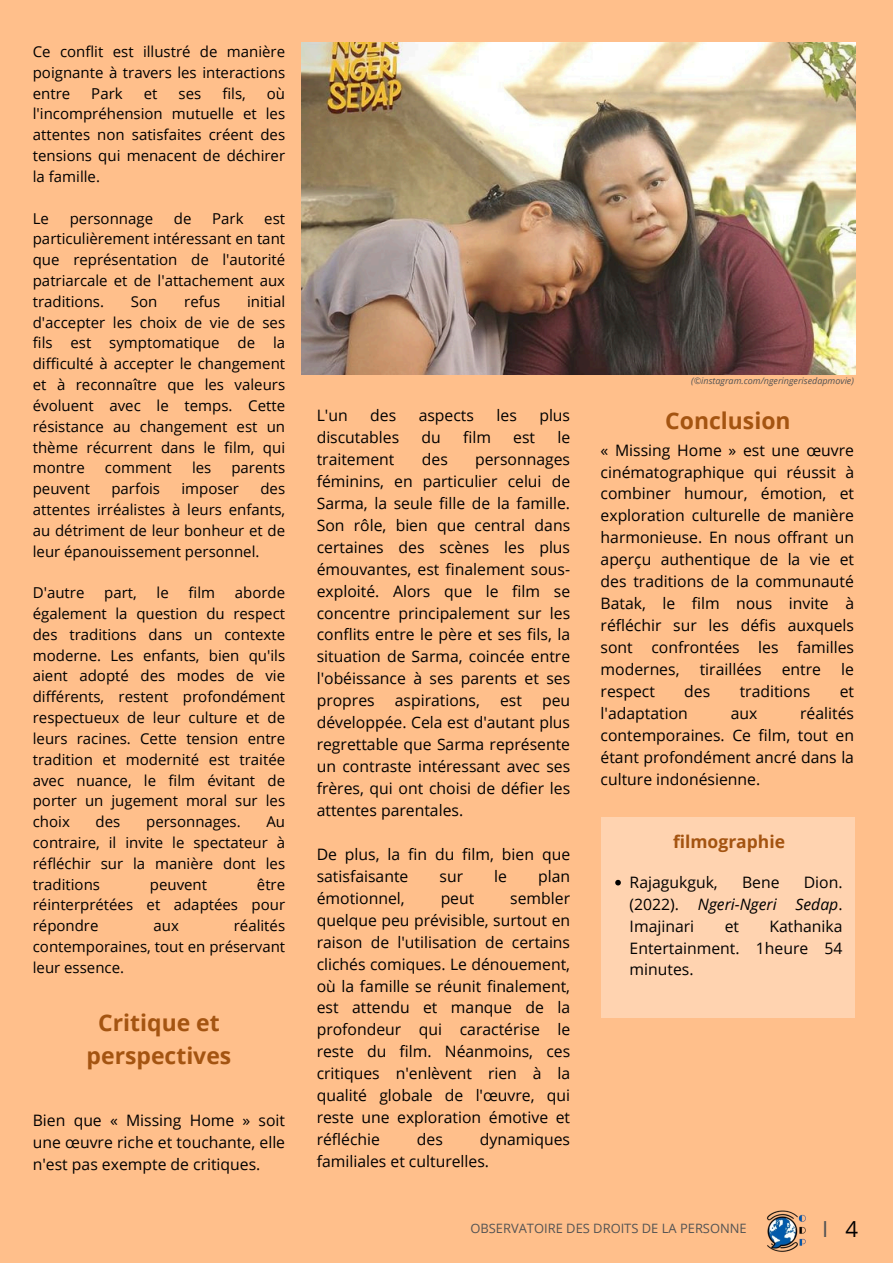
<style>
.page{position:relative;width:893px;height:1263px;background:#ffbf8b}
.page>*{position:absolute;margin:0;border:0;box-sizing:border-box;transform-origin:0 0}
.t1{font:700 22.95px/32.1px "Open Sans";color:#a45411;text-align:center}
.t2{font:22.12px "Open Sans";color:#545454}
.t3{font:700 17.48px "Open Sans";color:#a45411}
.t4{font:15.75px/21.9px "Open Sans";color:#000;text-align:justify}
.t5{font:15px/20.9px "Open Sans";color:#000;text-align:justify}
.t6{font:12.9px "Open Sans";color:#545454}
.t7{font:italic 9px "Open Sans";color:#545454}
.s1{font-style:italic}
.s2{color:#000}
</style>
<div class="page">
<img style="left:302px;top:43px;width:553px;height:332px">
<div style="left:602px;top:817px;width:253px;height:201px;background:#ffd3b0"></div>
<svg style="left:615px;top:880px;width:6px;height:5px"></svg>
<img style="left:766px;top:1210px;width:40px;height:42px">
<h6 class="t5" style="left:33px;top:41px;width:254px">Ce conflit est illustré de manière poignante à travers les interactions entre</h6>
<h6 class="t5" style="left:33px;top:82px;width:254px;text-indent:234px">où l'incompréhension mutuelle et les attentes non satisfaites créent des tensions qui menacent de déchirer la famille.</h6>
<h6 class="t5" style="left:33px;top:207px;width:18px">Le</h6>
<h6 class="t5" style="left:70px;top:207px;width:85px">personnage</h6>
<h6 class="t5" style="left:174px;top:207px;width:19px">de</h6>
<h6 class="t5" style="left:212px;top:207px;width:33px">Park</h6>
<h6 class="t5" style="left:91px;top:82px;width:33px">Park</h6>
<h6 class="t5" style="left:144px;top:82px;width:15px">et</h6>
<h6 class="t5" style="left:178px;top:82px;width:24px">ses</h6>
<h6 class="t5" style="left:222px;top:82px;width:25px">fils,</h6>
<h6 class="t5" style="left:33px;top:207px;width:254px;text-indent:231px">est particulièrement intéressant en tant que représentation de l'autorité patriarcale et de l'attachement aux traditions.</h6>
<h6 class="t5" style="left:131px;top:291px;width:28px">Son</h6>
<h6 class="t5" style="left:184px;top:291px;width:37px">refus</h6>
<h6 class="t5" style="left:33px;top:291px;width:254px;text-indent:214px">initial d'accepter les choix de vie de ses fils est symptomatique de la difficulté à accepter le changement et à reconnaître que les valeurs évoluent avec le temps. Cette résistance au changement est un thème récurrent dans le film, qui montre</h6>
<h6 class="t5" style="left:105px;top:457px;width:68px">comment</h6>
<h6 class="t5" style="left:192px;top:457px;width:21px">les</h6>
<h6 class="t5" style="left:231px;top:457px;width:55px">parents</h6>
<h6 class="t5" style="left:33px;top:478px;width:59px">peuvent</h6>
<h6 class="t5" style="left:111px;top:478px;width:50px">parfois</h6>
<h6 class="t5" style="left:181px;top:478px;width:59px">imposer</h6>
<h6 class="t5" style="left:33px;top:478px;width:254px;text-indent:228px">des attentes irréalistes à leurs enfants, au détriment de leur bonheur et de leur épanouissement personnel.</h6>
<h2 class="t5" style="left:33px;top:582px;width:53px">D'autre</h2>
<h2 class="t5" style="left:104px;top:582px;width:34px">part,</h2>
<h2 class="t5" style="left:156px;top:582px;width:14px">le</h2>
<h2 class="t5" style="left:188px;top:582px;width:28px">film</h2>
<h2 class="t5" style="left:33px;top:582px;width:254px;text-indent:202px">aborde également la question du respect des traditions dans un contexte moderne. Les enfants, bien qu'ils aient adopté des modes de vie différents, restent profondément respectueux de leur culture et de leurs racines. Cette tension entre tradition et modernité est traitée avec nuance, le film évitant de porter un jugement moral sur les choix</h2>
<h2 class="t5" style="left:96px;top:811px;width:26px">des</h2>
<h2 class="t5" style="left:146px;top:811px;width:96px">personnages.</h2>
<h2 class="t5" style="left:33px;top:811px;width:254px;text-indent:234px">Au contraire, il invite le spectateur à réfléchir sur la manière dont les traditions</h2>
<h2 class="t5" style="left:33px;top:873px;width:254px;text-indent:224px">être réinterprétées et adaptées pour répondre</h2>
<h2 class="t5" style="left:150px;top:873px;width:59px">peuvent</h2>
<h2 class="t5" style="left:33px;top:915px;width:254px;text-indent:201px">réalités contemporaines, tout en préservant leur essence.</h2>
<h2 class="t5" style="left:153px;top:915px;width:27px">aux</h2>
<h5 class="t1" style="left:87px;top:1006px;width:146px">Critique et perspectives</h5>
<p class="t4" style="left:33px;top:1109px;width:254px">Bien que « Missing Home » soit une œuvre riche et touchante, elle n'est pas exempte de critiques.</p>
<p class="t4" style="left:317px;top:404px;width:32px">L'un</p>
<p class="t4" style="left:370px;top:404px;width:27px">des</p>
<p class="t4" style="left:419px;top:404px;width:57px">aspects</p>
<p class="t4" style="left:496px;top:404px;width:22px">les</p>
<p class="t4" style="left:539px;top:404px;width:32px">plus</p>
<p class="t4" style="left:317px;top:426px;width:84px">discutables</p>
<p class="t4" style="left:421px;top:426px;width:21px">du</p>
<p class="t4" style="left:463px;top:426px;width:29px">film</p>
<p class="t4" style="left:513px;top:426px;width:23px">est</p>
<p class="t4" style="left:557px;top:426px;width:14px">le</p>
<p class="t4" style="left:317px;top:448px;width:79px">traitement</p>
<p class="t4" style="left:422px;top:448px;width:27px">des</p>
<p class="t4" style="left:317px;top:448px;width:255px;text-indent:158px">personnages féminins, en particulier celui de Sarma, la seule fille de la famille.<br>Son rôle, bien que central dans certaines des scènes les plus émouvantes, est finalement sous&shy;exploité. Alors que le film se concentre principalement sur les conflits entre le père et ses fils, la situation de Sarma, coincée entre l'obéissance à ses parents et ses propres</p>
<p class="t4" style="left:395px;top:689px;width:87px">aspirations,</p>
<p class="t4" style="left:500px;top:689px;width:23px">est</p>
<p class="t4" style="left:317px;top:689px;width:255px;text-indent:225px">peu développée. Cela est d'autant plus regrettable que Sarma représente un contraste intéressant avec ses frères, qui ont choisi de défier les attentes parentales.</p>
<h5 class="t4" style="left:317px;top:843px;width:255px">De plus, la fin du film, bien que satisfaisante</h5>
<h5 class="t4" style="left:439px;top:865px;width:25px">sur</h5>
<h5 class="t4" style="left:494px;top:865px;width:14px">le</h5>
<h5 class="t4" style="left:538px;top:865px;width:34px">plan</h5>
<h5 class="t4" style="left:317px;top:887px;width:90px">émotionnel,</h5>
<h5 class="t4" style="left:441px;top:887px;width:35px">peut</h5>
<h5 class="t4" style="left:317px;top:887px;width:255px;text-indent:194px">sembler quelque peu prévisible, surtout en raison de l'utilisation de certains clichés comiques. Le dénouement, où la famille se réunit finalement, est attendu et manque de la profondeur qui caractérise le reste du film. Néanmoins, ces critiques n'enlèvent rien à la qualité globale de l'œuvre, qui reste une exploration émotive et réfléchie</h5>
<h5 class="t4" style="left:317px;top:1128px;width:255px;text-indent:163px">dynamiques familiales et culturelles.</h5>
<h5 class="t4" style="left:417px;top:1128px;width:27px">des</h5>
<h5 class="t7" style="left:691px;top:374px;width:164px">(©instagram.com/ngeringerisedapmovie)</h5>
<h2 class="t1" style="left:665px;top:404px;width:127px">Conclusion</h2>
<h5 class="t4" style="left:600px;top:438px;width:255px">« Missing Home » est une œuvre cinématographique qui réussit à combiner humour, émotion, et exploration culturelle de manière harmonieuse. En nous offrant un aperçu authentique de la vie et des traditions de la communauté Batak, le film nous invite à réfléchir sur les défis auxquels sont confrontées les familles modernes,</h5>
<h5 class="t4" style="left:699px;top:658px;width:63px">tiraillées</h5>
<h5 class="t4" style="left:782px;top:658px;width:41px">entre</h5>
<h5 class="t4" style="left:841px;top:658px;width:14px">le</h5>
<h5 class="t4" style="left:600px;top:680px;width:56px">respect</h5>
<h5 class="t4" style="left:684px;top:680px;width:27px">des</h5>
<h5 class="t4" style="left:739px;top:680px;width:72px">traditions</h5>
<h5 class="t4" style="left:839px;top:680px;width:16px">et</h5>
<h5 class="t4" style="left:600px;top:702px;width:89px">l'adaptation</h5>
<h5 class="t4" style="left:730px;top:702px;width:28px">aux</h5>
<h5 class="t4" style="left:600px;top:702px;width:255px;text-indent:200px">réalités contemporaines. Ce film, tout en étant profondément ancré dans la culture indonésienne.</h5>
<h4 class="t3" style="left:673px;top:829px;width:114px">filmographie</h4>
<p class="t4" style="left:629px;top:871px;width:90px">Rajagukguk,</p>
<p class="t4" style="left:742px;top:871px;width:39px">Bene</p>
<p class="t4" style="left:629px;top:871px;width:214px;text-indent:174px">Dion. (2022). <span class="s1">Ngeri-Ngeri Sedap</span>.<br>Imajinari</p>
<p class="t4" style="left:629px;top:914px;width:214px;text-indent:140px">Kathanika Entertainment. 1heure 54 minutes.</p>
<p class="t4" style="left:724px;top:914px;width:16px">et</p>
<h1 class="t6" style="left:470px;top:1219px;width:278px">OBSERVATOIRE DES DROITS DE LA PERSONNE</h1>
<p class="t2" style="left:822px;top:1213px;width:38px">I <span class="s2">4</span></p>
</div>
